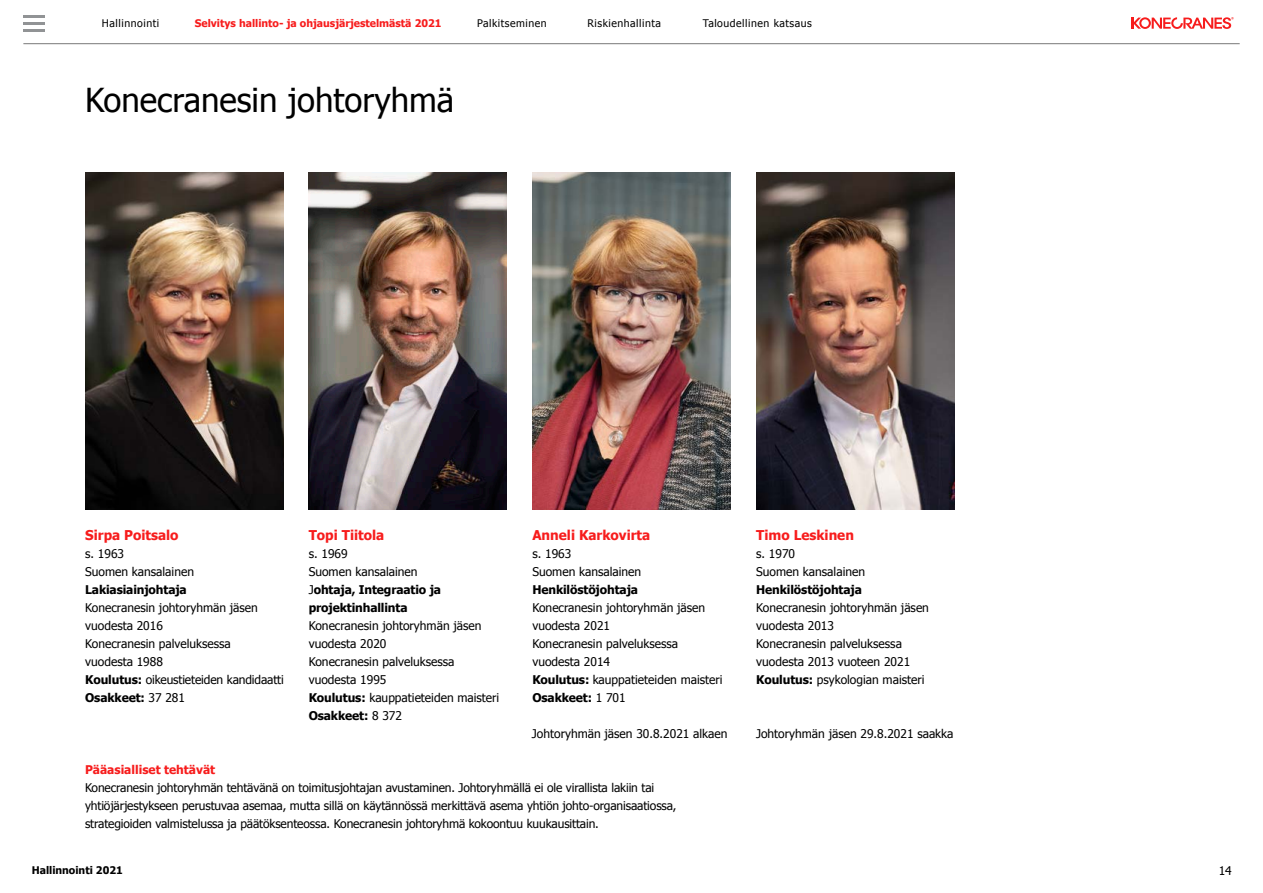
<style>
.page{position:relative;width:1263px;height:893px;background:#fff}
.page>*{position:absolute;margin:0;border:0;box-sizing:border-box;transform-origin:0 0}
.GOV_Otsikko_20_pt{font:33px "Tahoma";color:#000}
.GOV_LEIPIS_EN{font:700 13.5px "Tahoma";color:#f71c1c}
.GOV_Bulletit_EN{font:12px/18px "Tahoma";color:#000}
.GOV_LEIPIS_EN-2{font:12px/18px "Tahoma";letter-spacing:-.01em;color:#000}
.GOV_Bulletit_EN-2{font:700 12px/18px "Tahoma";letter-spacing:-.01em;color:#000}
.GOV_Väliotsikko_1_EN{font:700 12px "Tahoma";color:#f71c1c}
.t1{font:10.5px "Tahoma";letter-spacing:.05em;color:#000}
.t2{font:700 10.5px "Tahoma";color:#f71c1c}
.t3{font:700 10.5px "Tahoma";color:#000}
.s1{font-weight:700}
.s2{font-weight:400}
</style>
<div class="page">
<img style="left:756px;top:173px;width:198px;height:336px">
<img style="left:309px;top:173px;width:198px;height:336px">
<img style="left:532px;top:173px;width:198px;height:336px">
<img style="left:85px;top:173px;width:198px;height:336px">
<hr style="left:23px;top:43px;width:1217px;height:1px;background:#787878">
<hr style="left:23px;top:15px;width:22px;height:3px;background:#919395">
<hr style="left:23px;top:22px;width:22px;height:3px;background:#919395">
<hr style="left:23px;top:29px;width:22px;height:2px;background:#919395">
<svg style="left:1131px;top:17px;width:103px;height:12px"></svg>
<p class="t1" style="left:102px;top:17px;width:59px">Hallinnointi</p>
<p class="t2" style="left:195px;top:16px;width:248px">Selvitys hallinto- ja ohjausjärjestelmästä 2021</p>
<p class="t1" style="left:477px;top:17px;width:71px">Palkitseminen</p>
<p class="t1" style="left:587px;top:17px;width:75px">Riskienhallinta</p>
<p class="t1" style="left:703px;top:17px;width:111px">Taloudellinen katsaus</p>
<p class="GOV_Otsikko_20_pt" style="left:85px;top:78px;width:371px">Konecranesin johtoryhmä</p>
<p class="GOV_LEIPIS_EN" style="left:85px;top:526px;width:95px">Sirpa Poitsalo</p>
<p class="GOV_Bulletit_EN" style="left:85px;top:544px;width:40px">s. 1963</p>
<p class="GOV_Bulletit_EN" style="left:85px;top:562px;width:110px">Suomen kansalainen</p>
<p class="GOV_Bulletit_EN-2" style="left:85px;top:580px;width:103px">Lakiasiainjohtaja</p>
<p class="GOV_Bulletit_EN" style="left:85px;top:598px;width:174px">Konecranesin johtoryhmän jäsen vuodesta 2016</p>
<p class="GOV_Bulletit_EN" style="left:85px;top:634px;width:147px">Konecranesin palveluksessa</p>
<p class="GOV_Bulletit_EN" style="left:85px;top:652px;width:79px">vuodesta 1988</p>
<p class="GOV_Bulletit_EN" style="left:85px;top:670px;width:200px"><span class="s1">Koulutus:</span> oikeustieteiden kandidaatti</p>
<p class="GOV_Bulletit_EN-2" style="left:85px;top:688px;width:101px">Osakkeet: <span class="s2">37 281</span></p>
<p class="GOV_LEIPIS_EN" style="left:309px;top:526px;width:77px">Topi Tiitola</p>
<p class="GOV_Bulletit_EN" style="left:309px;top:544px;width:40px">s. 1969</p>
<p class="GOV_Bulletit_EN" style="left:309px;top:562px;width:110px">Suomen kansalainen</p>
<p class="GOV_Bulletit_EN-2" style="left:309px;top:580px;width:134px"><span class="s2">J</span>ohtaja, Integraatio ja projektinhallinta</p>
<p class="GOV_Bulletit_EN" style="left:309px;top:616px;width:174px">Konecranesin johtoryhmän jäsen vuodesta 2020</p>
<p class="GOV_Bulletit_EN" style="left:309px;top:652px;width:147px">Konecranesin palveluksessa vuodesta 1995</p>
<p class="GOV_Bulletit_EN" style="left:309px;top:688px;width:192px"><span class="s1">Koulutus:</span> kauppatieteiden maisteri</p>
<p class="GOV_Bulletit_EN-2" style="left:309px;top:706px;width:95px">Osakkeet: <span class="s2">8 372</span></p>
<p class="GOV_LEIPIS_EN" style="left:532px;top:526px;width:119px">Anneli Karkovirta</p>
<p class="GOV_Bulletit_EN" style="left:532px;top:544px;width:40px">s. 1963</p>
<p class="GOV_Bulletit_EN" style="left:532px;top:562px;width:110px">Suomen kansalainen</p>
<p class="GOV_Bulletit_EN-2" style="left:532px;top:580px;width:107px">Henkilöstöjohtaja</p>
<p class="GOV_Bulletit_EN" style="left:532px;top:598px;width:174px">Konecranesin johtoryhmän jäsen vuodesta 2021</p>
<p class="GOV_Bulletit_EN" style="left:532px;top:634px;width:147px">Konecranesin palveluksessa vuodesta 2014</p>
<p class="GOV_Bulletit_EN" style="left:532px;top:670px;width:192px"><span class="s1">Koulutus:</span> kauppatieteiden maisteri</p>
<p class="GOV_Bulletit_EN-2" style="left:532px;top:688px;width:95px">Osakkeet: <span class="s2">1 701</span></p>
<p class="GOV_LEIPIS_EN" style="left:756px;top:526px;width:99px">Timo Leskinen</p>
<p class="GOV_Bulletit_EN" style="left:756px;top:544px;width:40px">s. 1970</p>
<p class="GOV_Bulletit_EN" style="left:756px;top:562px;width:110px">Suomen kansalainen</p>
<p class="GOV_Bulletit_EN-2" style="left:756px;top:580px;width:107px">Henkilöstöjohtaja</p>
<p class="GOV_Bulletit_EN" style="left:756px;top:598px;width:174px">Konecranesin johtoryhmän jäsen vuodesta 2013</p>
<p class="GOV_Bulletit_EN" style="left:756px;top:634px;width:155px">Konecranesin palveluksessa vuodesta 2013 vuoteen 2021</p>
<p class="GOV_Bulletit_EN" style="left:756px;top:670px;width:170px"><span class="s1">Koulutus:</span> psykologian maisteri</p>
<p class="GOV_Bulletit_EN" style="left:532px;top:724px;width:197px">Johtoryhmän jäsen 30.8.2021 alkaen</p>
<p class="GOV_Bulletit_EN" style="left:756px;top:724px;width:199px">Johtoryhmän jäsen 29.8.2021 saakka</p>
<p class="GOV_Väliotsikko_1_EN" style="left:85px;top:761px;width:132px">Pääasialliset tehtävät</p>
<p class="GOV_LEIPIS_EN-2" style="left:85px;top:778px;width:593px">Konecranesin johtoryhmän tehtävänä on toimitusjohtajan avustaminen. Johtoryhmällä ei ole virallista lakiin tai yhtiöjärjestykseen perustuvaa asemaa, mutta sillä on käytännössä merkittävä asema yhtiön johto-organisaatiossa, strategioiden valmistelussa ja päätöksenteossa. Konecranesin johtoryhmä kokoontuu kuukausittain.</p>
<p class="t3" style="left:32px;top:863px;width:93px">Hallinnointi 2021</p>
<p class="GOV_LEIPIS_EN-2" style="left:1219px;top:861px;width:15px">14</p>
</div>
